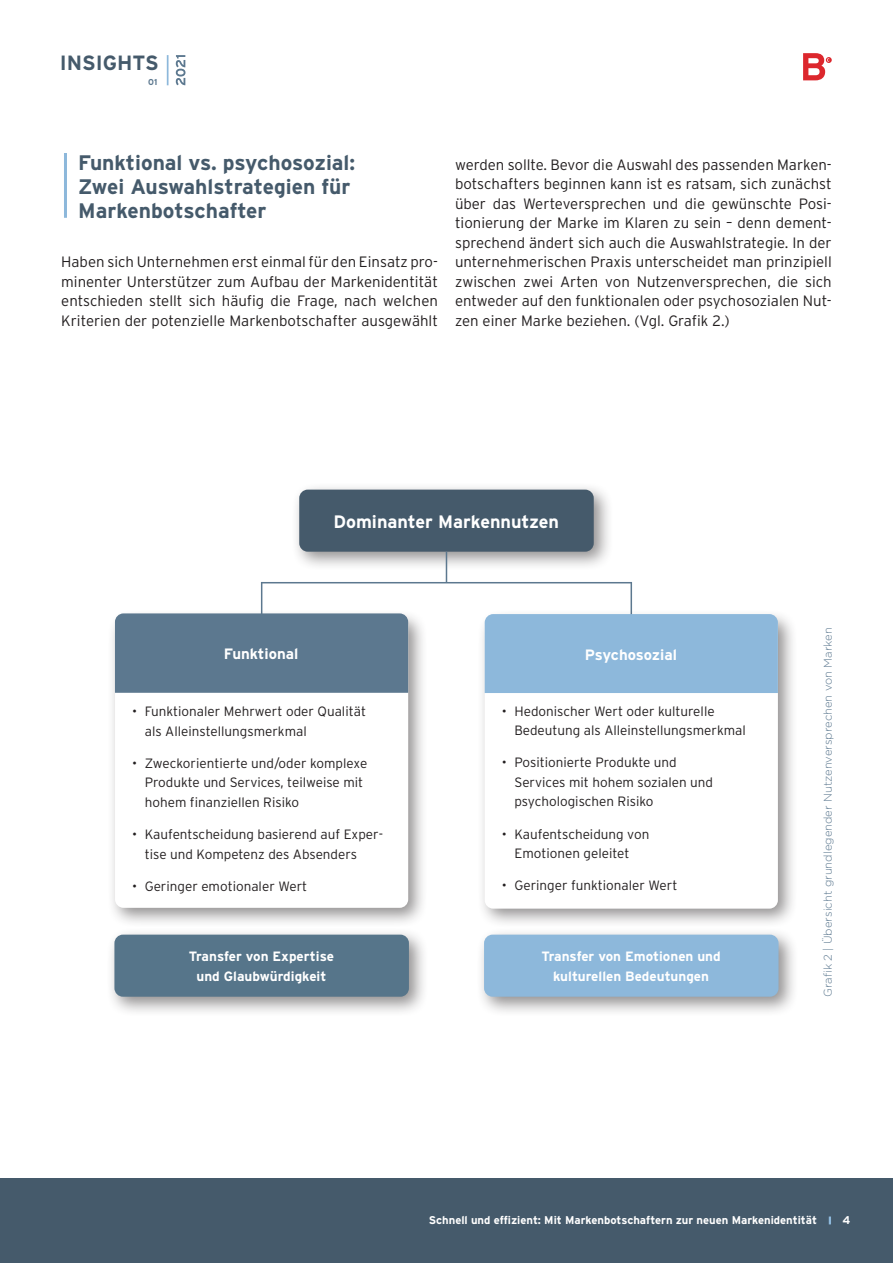
<style>
.page{position:relative;width:893px;height:1263px;background:#fff}
.page>*{position:absolute;margin:0;border:0;box-sizing:border-box;transform-origin:0 0}
.t1{font:700 21px/24px "Interstate";color:#455a6b}
.t2{font:700 20.55px "Interstate";color:#455a6b}
.t3{font:700 18px "Interstate";color:#fff}
.t4{font:300 15px/19.5px "Interstate";color:#231f20;text-align:justify}
.t5{font:700 15px "Interstate";color:#fff}
.t6{font:300 13.5px/19.5px "Interstate";color:#231f20}
.t7{font:700 13.5px/19.5px "Interstate";color:#fff;text-align:center}
.t8{font:700 11.25px "Interstate";color:#fff}
.t9{font:300 11.25px "Gotham";color:#5c788f}
.t10{font:700 8.55px "Interstate";color:#5c788f}
</style>
<div class="page">
<div style="left:0;top:1178px;width:893px;height:85px;background:#455a6b"></div>
<svg style="left:829px;top:1216px;width:2px;height:8px"></svg>
<svg style="left:803px;top:53px;width:29px;height:27px"></svg>
<svg style="left:176px;top:55px;width:9px;height:30px"></svg>
<hr style="left:167px;top:55px;width:2px;height:30px;background:#8db8db">
<hr style="left:64px;top:153px;width:3px;height:65px;background:#8db8db">
<hr style="left:631px;top:582px;width:1px;height:36px;background:#5c788f">
<hr style="left:261px;top:582px;width:1px;height:34px;background:#5c788f">
<div style="left:291px;top:481px;width:323px;height:91px;background:#231f20;opacity:.5"></div>
<div style="left:299px;top:490px;width:295px;height:62px;background:#455a6b;border-radius:9px"></div>
<div style="left:476px;top:926px;width:323px;height:91px;background:#231f20;opacity:.5"></div>
<div style="left:484px;top:935px;width:294px;height:62px;background:#8db8db;border-radius:9px"></div>
<div style="left:106px;top:926px;width:323px;height:91px;background:#231f20;opacity:.5"></div>
<div style="left:114px;top:935px;width:295px;height:62px;background:#56758a;border-radius:9px"></div>
<div style="left:107px;top:609px;width:322px;height:319px;background:#231f20;opacity:.5"></div>
<div style="left:115px;top:617px;width:293px;height:291px;background:#fff;border-radius:9px"></div>
<div style="left:115px;top:613px;width:293px;height:80px;background:#5c788f"></div>
<div style="left:476px;top:609px;width:322px;height:320px;background:#231f20;opacity:.5"></div>
<div style="left:485px;top:617px;width:293px;height:292px;background:#fff;border-radius:9px"></div>
<div style="left:485px;top:614px;width:293px;height:79px;background:#8db8db"></div>
<hr style="left:446px;top:552px;width:1px;height:31px;background:#5c788f">
<hr style="left:262px;top:582px;width:369px;height:1px;background:#5c788f">
<h2 class="t2" style="left:60px;top:51px;width:100px">INSIGHTS</h2>
<p class="t10" style="left:148px;top:77px;width:11px">01</p>
<h1 class="t1" style="left:78px;top:150px;width:278px">Funktional vs. psychosozial:<br>Zwei Auswahlstrategien für<br>Markenbotschafter</h1>
<p class="t4" style="left:61px;top:252px;width:378px">Haben sich Unternehmen erst einmal für den Einsatz pro&shy;minenter Unterstützer zum Aufbau der Markenidentität entschieden stellt sich häufig die Frage, nach welchen Kriterien der potenzielle Markenbotschafter ausgewählt</p>
<p class="t4" style="left:455px;top:155px;width:378px">werden sollte. Bevor die Auswahl des passenden Marken&shy;botschafters beginnen kann ist es ratsam, sich zunächst über das Werteversprechen und die gewünschte Posi&shy;tionierung der Marke im Klaren zu sein – denn dement&shy;sprechend ändert sich auch die Auswahlstrategie. In der unternehmerischen Praxis unterscheidet man prinzipiell zwischen zwei Arten von Nutzenversprechen, die sich entweder auf den funktionalen oder psychosozialen Nut&shy;zen einer Marke beziehen. (Vgl. Grafik 2.)</p>
<p class="t3" style="left:333px;top:511px;width:227px">Dominanter Markennutzen</p>
<p class="t5" style="left:224px;top:645px;width:76px">Funktional</p>
<p class="t5" style="left:585px;top:646px;width:94px">Psychosozial</p>
<p class="t6" style="left:145px;top:701px;width:223px;text-indent:-13px">• Funktionaler Mehrwert oder Qualität als Alleinstellungsmerkmal</p>
<p class="t6" style="left:145px;top:753px;width:224px;text-indent:-13px">• Zweckorientierte und/oder komplexe<br>Produkte und Services, teilweise mit hohem finanziellen Risiko</p>
<p class="t6" style="left:145px;top:824px;width:240px;text-indent:-13px">• Kaufentscheidung basierend auf Exper&shy;tise und Kompetenz des Absenders</p>
<p class="t6" style="left:132px;top:876px;width:177px">• Geringer emotionaler Wert</p>
<p class="t7" style="left:189px;top:947px;width:147px">Transfer von Expertise und Glaubwürdigkeit</p>
<p class="t6" style="left:514px;top:701px;width:233px;text-indent:-13px">• Hedonischer Wert oder kulturelle<br>Bedeutung als Alleinstellungsmerkmal</p>
<p class="t6" style="left:514px;top:753px;width:200px;text-indent:-13px">• Positionierte Produkte und<br>Services mit hohem sozialen und psychologischen Risiko</p>
<p class="t6" style="left:502px;top:824px;width:149px;text-align:center">• Kaufentscheidung von<br>Emotionen geleitet</p>
<p class="t6" style="left:502px;top:876px;width:177px">• Geringer funktionaler Wert</p>
<p class="t7" style="left:541px;top:947px;width:181px">Transfer von Emotionen und kulturellen Bedeutungen</p>
<p class="t9" style="left:822px;top:997px;width:371px;rotate:-90deg">Grafik 2 | Übersicht grundlegender Nutzenversprechen von Marken</p>
<p class="t8" style="left:429px;top:1214px;width:390px">Schnell und effizient: Mit Markenbotschaftern zur neuen Markenidentität</p>
<p class="t8" style="left:843px;top:1214px;width:9px">4</p>
</div>
